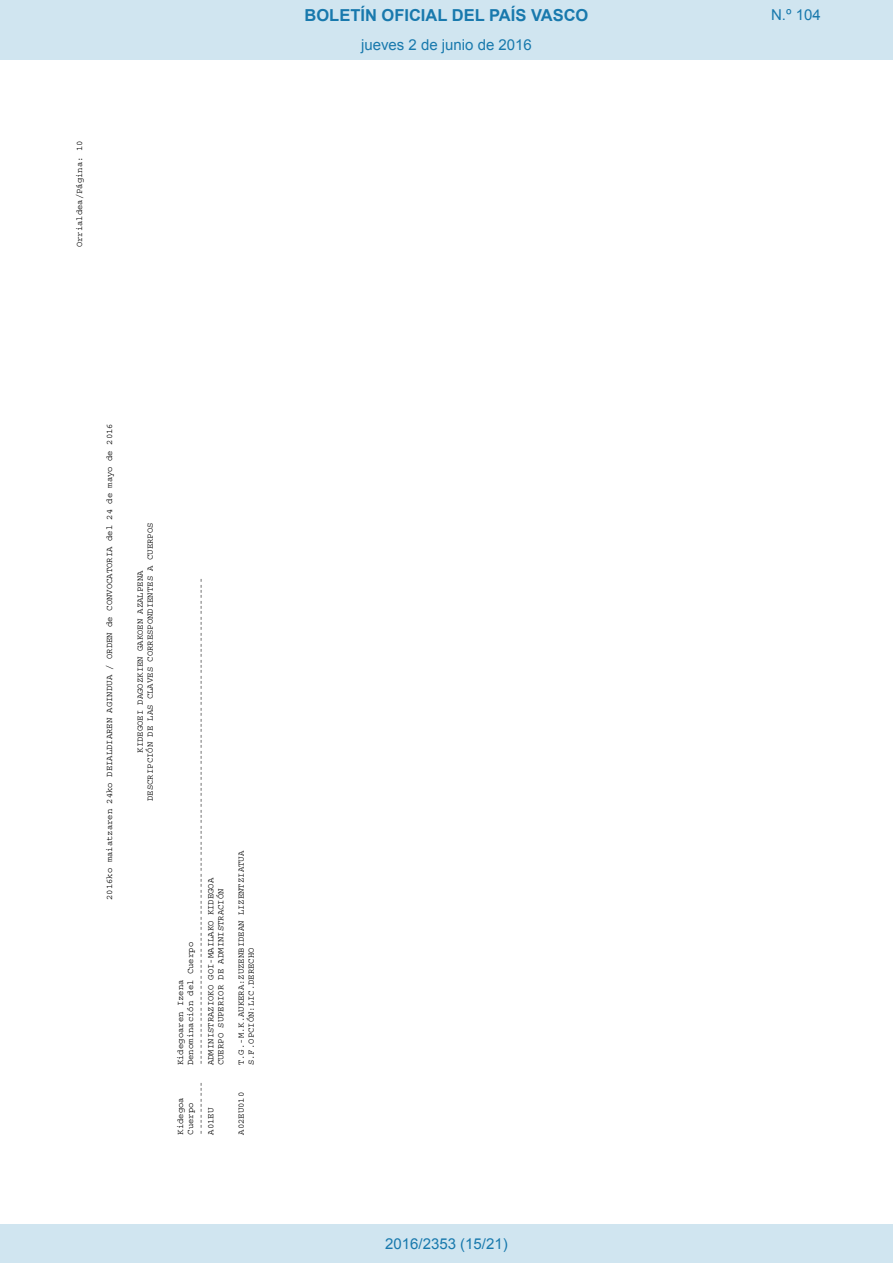
<style>
.page{position:relative;width:893px;height:1263px;background:#fff}
.page>*{position:absolute;margin:0;border:0;box-sizing:border-box;transform-origin:0 0}
.t1{font:700 16.5px "Arial";color:#1879ad}
.Paginacion_Centro{font:15px "Arial";color:#1879ad}
.t2{font:8.85px/10.1px "Courier Std";letter-spacing:.005em;color:#000}
</style>
<div class="page">
<div style="left:0;top:0;width:893px;height:60px;background:#d0e5f0"></div>
<div style="left:0;top:1225px;width:893px;height:38px;background:#d0e5f0"></div>
<p class="t2" style="left:74px;top:247px;width:109px;rotate:-90deg">Orrialdea/Página: 10</p>
<h1 class="t1" style="left:305px;top:4px;width:285px">BOLETÍN OFICIAL DEL PAÍS VASCO</h1>
<h2 class="Paginacion_Centro" style="left:771px;top:5px;width:51px">N.º 104</h2>
<h2 class="Paginacion_Centro" style="left:361px;top:35px;width:172px">jueves 2 de junio de 2016</h2>
<p class="t2" style="left:105px;top:900px;width:478px;rotate:-90deg">2016ko maiatzaren 24ko DEIALDIAREN AGINDUA / ORDEN de CONVOCATORIA del 24 de mayo de 2016</p>
<p class="t2" style="left:135px;top:801px;width:280px;text-align:center;rotate:-90deg">KIDEGOEI DAGOZKIEN GAKOEN AZALPENA<br>DESCRIPCIÓN DE LAS CLAVES CORRESPONDIENTES A CUERPOS</p>
<p class="t2" style="left:196px;top:1065px;width:489px;rotate:-90deg">-------------------------------------------------------------------------------------------</p>
<p class="t2" style="left:206px;top:1065px;width:189px;rotate:-90deg">ADMINISTRAZIOKO GOI-MAILAKO KIDEGOA<br>CUERPO SUPERIOR DE ADMINISTRACIÓN</p>
<p class="t2" style="left:186px;top:1065px;width:125px;rotate:-90deg">Denominación del Cuerpo</p>
<p class="t2" style="left:175px;top:1065px;width:87px;rotate:-90deg">Kidegoaren Izena</p>
<p class="t2" style="left:196px;top:1135px;width:55px;rotate:-90deg">----------</p>
<p class="t2" style="left:175px;top:1135px;width:39px;rotate:-90deg">Kidegoa</p>
<p class="t2" style="left:186px;top:1135px;width:34px;rotate:-90deg">Cuerpo</p>
<p class="t2" style="left:206px;top:1135px;width:28px;rotate:-90deg">A01EU</p>
<p class="t2" style="left:236px;top:1065px;width:216px;rotate:-90deg">T.G.-M.K.AUKERA:ZUZENBIDEAN LIZENTZIATUA<br>S.F.OPCIÓN:LIC.DERECHO</p>
<p class="t2" style="left:236px;top:1135px;width:44px;rotate:-90deg">A02EU010</p>
<p class="Paginacion_Centro" style="left:385px;top:1234px;width:124px">2016/2353 (15/21)</p>
</div>
